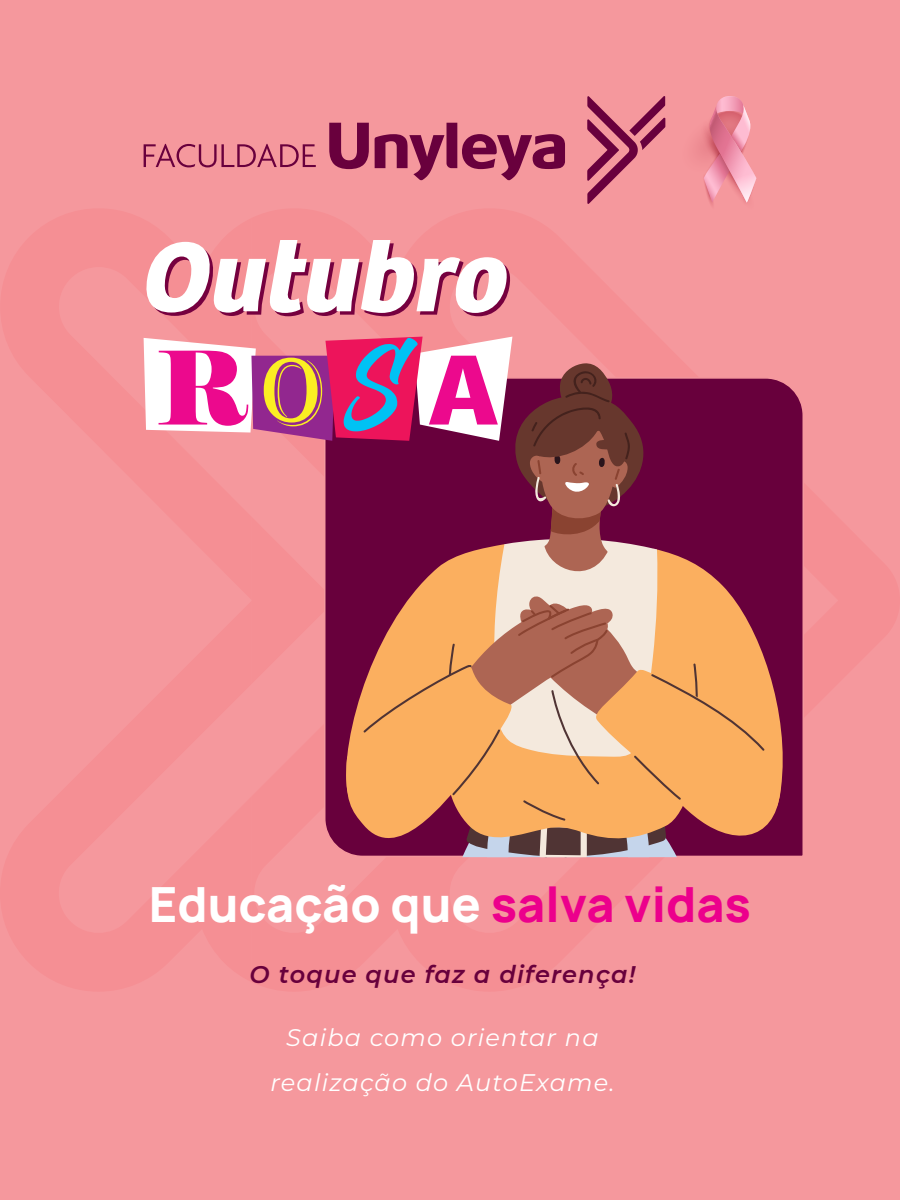
<style>
.page{position:relative;width:900px;height:1200px;background:#f5989d}
.page>*{position:absolute;margin:0;border:0;box-sizing:border-box;transform-origin:0 0}
.t1{font:800 46.5px "Manrope 3";color:#fff}
.t2{font:italic 24px/45px "Montserrat";letter-spacing:.05em;color:#fff;text-align:center}
.t3{font:italic 600 24px "Montserrat";letter-spacing:.05em;color:#68003c}
.s1{color:#ec008c}
</style>
<div class="page">
<svg style="left:329px;top:123px;width:40px;height:46px"></svg>
<svg style="left:375px;top:123px;width:190px;height:57px"></svg>
<svg style="left:587px;top:96px;width:78px;height:108px"></svg>
<svg style="left:144px;top:144px;width:172px;height:23px"></svg>
<svg style="left:697px;top:96px;width:59px;height:110px"></svg>
<div style="left:469px;top:384px;width:334px;height:474px;background:#68003c"></div>
<svg style="left:146px;top:240px;width:364px;height:76px"></svg>
<svg style="left:144px;top:337px;width:641px;height:520px"></svg>
<h1 class="t1" style="left:149px;top:873px;width:604px">Educação que <span class="s1">salva vidas</span></h1>
<p class="t3" style="left:250px;top:958px;width:387px">O toque que faz a diferença!</p>
<p class="t2" style="left:270px;top:1014px;width:346px">Saiba como orientar na realização do AutoExame.</p>
</div>
